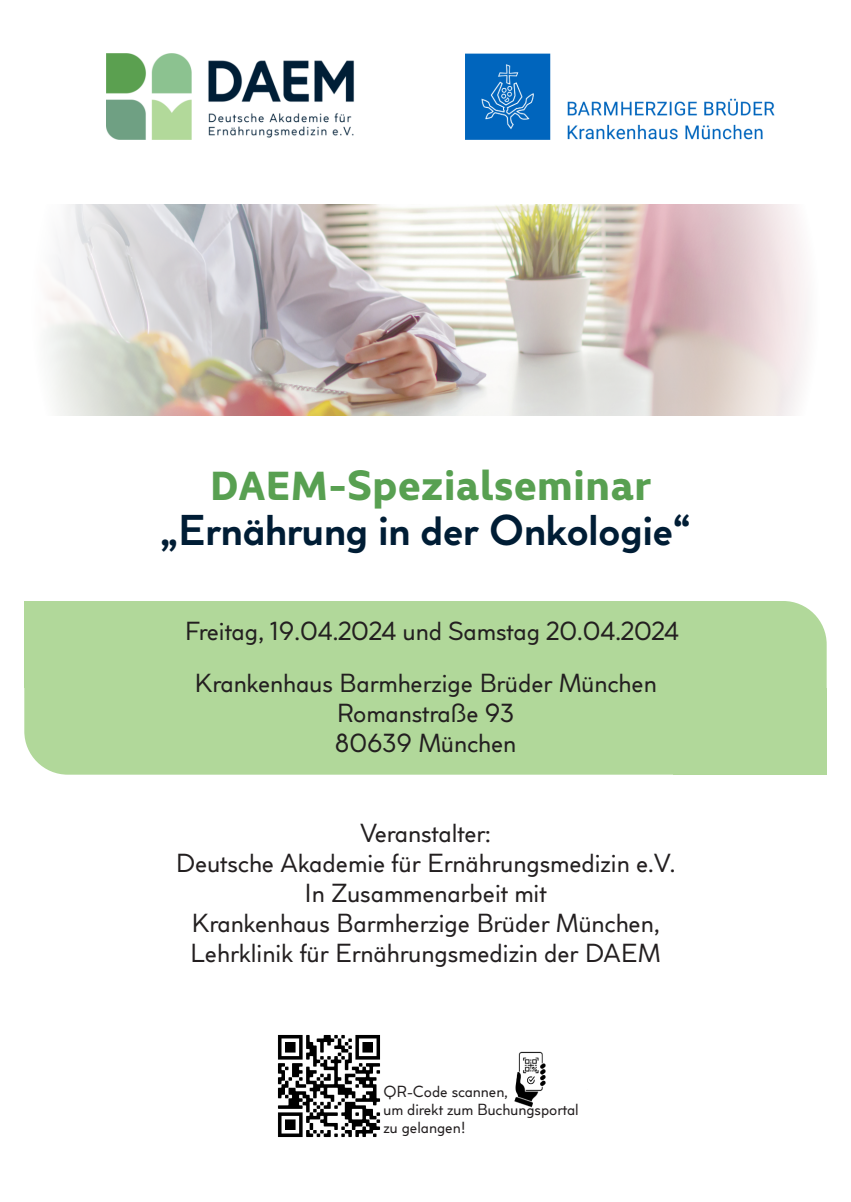
<style>
.page{position:relative;width:851px;height:1202px;background:#fff}
.page>*{position:absolute;margin:0;border:0;box-sizing:border-box;transform-origin:0 0}
.t1{font:700 42.8px "Coco Sharp XS";color:#001d35}
.t2{font:700 42.8px "Kyrial Display Pro";color:#58a051}
.t3{font:26px/30px "Coco Sharp XS";color:#231f20;text-align:center}
.t4{font:16px/18px "Coco Sharp XS";color:#231f20}
.s1{font-size:41px}
</style>
<div class="page">
<img style="left:46px;top:204px;width:761px;height:211px">
<img style="left:465px;top:53px;width:310px;height:86px">
<img style="left:106px;top:53px;width:248px;height:86px">
<div style="left:24px;top:601px;width:802px;height:174px;background:#b1d89a;border-radius:43px"></div>
<div style="left:673px;top:688px;width:153px;height:87px;background:#b1d89a"></div>
<div style="left:24px;top:601px;width:137px;height:87px;background:#b1d89a"></div>
<img style="left:277px;top:1034px;width:104px;height:104px">
<img style="left:514px;top:1051px;width:32px;height:57px">
<h1 class="t2" style="left:210px;top:467px;width:443px"><span class="s1">DAEM-</span>Spezialseminar</h1>
<h1 class="t1" style="left:160px;top:505px;width:533px">„Ernährung in der Onkologie“</h1>
<p class="t3" style="left:185px;top:605px;width:496px;line-height:52.2px">Freitag, 19.04.2024 und Samstag 20.04.2024<br>Krankenhaus Barmherzige Brüder München</p>
<p class="t3" style="left:334px;top:698px;width:183px;text-align:left">Romanstraße 93<br>80639 München</p>
<p class="t3" style="left:176px;top:818px;width:501px">Veranstalter:<br>Deutsche Akademie für Ernährungsmedizin e.V.<br>In Zusammenarbeit mit<br>Krankenhaus Barmherzige Brüder München, Lehrklinik für Ernährungsmedizin der DAEM</p>
<p class="t4" style="left:383px;top:1082px;width:197px">QR-Code scannen,<br>um direkt zum Buchungsportal zu gelangen!</p>
</div>
